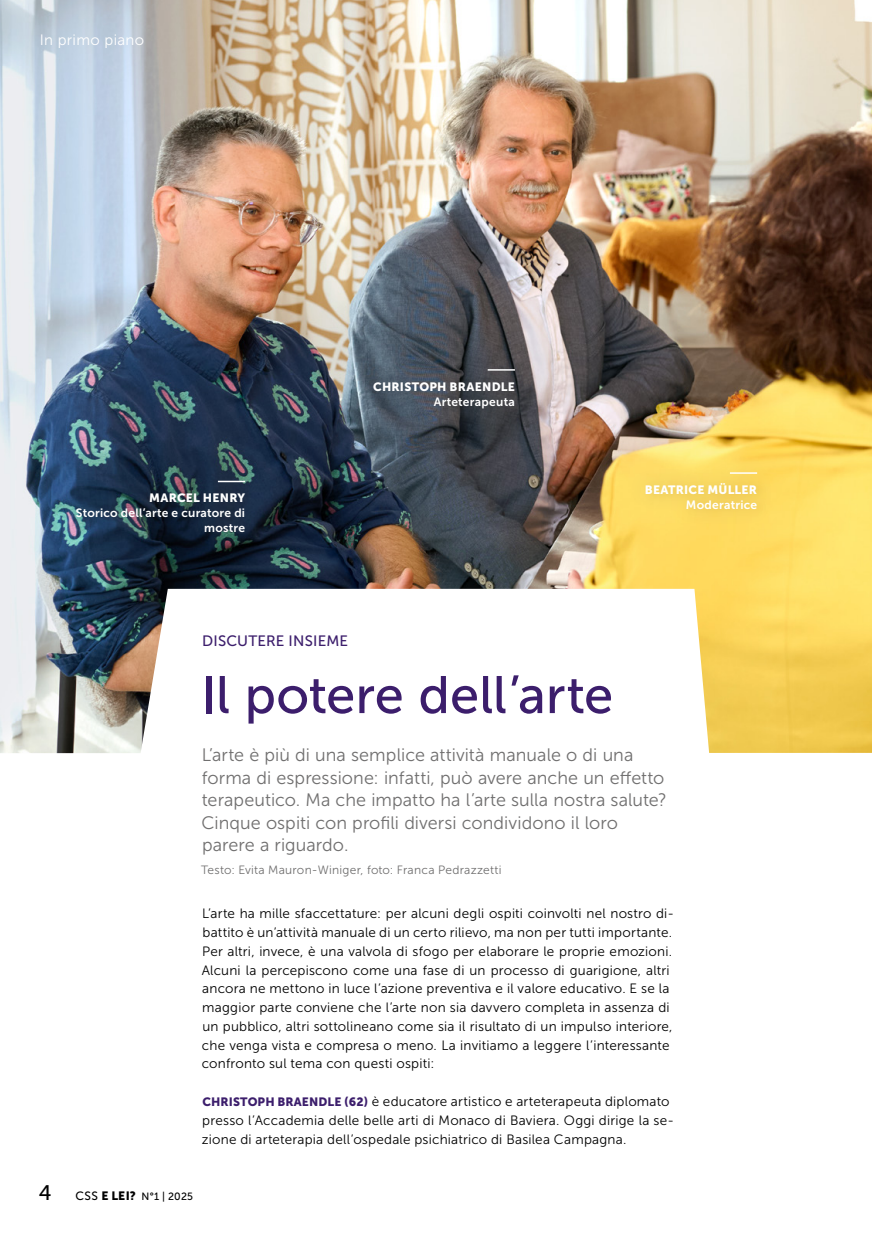
<style>
.page{position:relative;width:872px;height:1234px;background:#fff}
.page>*{position:absolute;margin:0;border:0;box-sizing:border-box;transform-origin:0 0}
.t1{font:52.5px "Museo Sans 500";color:#3c1e6c}
.t2{font:18px/22.5px "Museo Sans 300";letter-spacing:.005em;color:#706f6f}
.t3{font:15px "Museo Sans 500";letter-spacing:.01em;color:#3c1e6c}
.t4{font:15px "Museo Sans 300";letter-spacing:.025em;color:#fff}
.t5{font:13.5px/18.8px "Museo Sans 300";letter-spacing:.015em;color:#000}
.t6{font:12px/15px "Museo Sans 700";letter-spacing:.02em;color:#fff;text-align:right}
.t7{font:12px "Museo Sans 300";letter-spacing:.02em;color:#706f6f}
.t8{font:12px "Museo Sans 900";letter-spacing:.02em;color:#fff}
.t9{font:10.5px "Museo Sans 500";color:#000}
.s1{font-family:"Museo Sans 900";font-size:12px;color:#3c1e6c}
.s2{font-size:21px}
.s3{font-size:12px}
.s4{font-family:"Museo Sans 900";font-size:12px}
</style>
<div class="page">
<img style="left:0;top:0;width:872px;height:753px">
<svg style="left:125px;top:588px;width:591px;height:165px"></svg>
<div style="left:356px;top:350px;width:176px;height:74px;background:#706f6f;opacity:.28"></div>
<div style="left:365px;top:373px;width:158px;height:43px;background:#000;opacity:.15"></div>
<svg style="left:488px;top:369px;width:27px;height:1px"></svg>
<div style="left:628px;top:453px;width:146px;height:74px;background:#706f6f;opacity:.28"></div>
<div style="left:643px;top:478px;width:124px;height:40px;background:#f7d55f"></div>
<svg style="left:730px;top:472px;width:27px;height:1px"></svg>
<div style="left:59px;top:462px;width:203px;height:88px;background:#706f6f;opacity:.28"></div>
<div style="left:68px;top:484px;width:185px;height:57px;background:#000;opacity:.15"></div>
<hr style="left:218px;top:480px;width:27px;height:2px;background:#fff">
<p class="t4" style="left:40px;top:32px;width:106px">In primo piano</p>
<p class="t8" style="left:149px;top:491px;width:97px">MARCEL HENRY</p>
<p class="t6" style="left:76px;top:505px;width:171px">Storico dell’arte e curatore di mostre</p>
<p class="t8" style="left:373px;top:379px;width:143px">CHRISTOPH BRAENDLE</p>
<p class="t6" style="left:434px;top:394px;width:83px">Arteterapeuta</p>
<p class="t8" style="left:645px;top:482px;width:114px">BEATRICE MÜLLER</p>
<p class="t6" style="left:686px;top:497px;width:73px">Moderatrice</p>
<p class="t3" style="left:202px;top:632px;width:147px">DISCUTERE INSIEME</p>
<h1 class="t1" style="left:201px;top:666px;width:414px">Il potere dell’arte</h1>
<p class="t2" style="left:201px;top:743px;width:467px">L’arte è più di una semplice attività manuale o di una forma di espressione: infatti, può avere anche un effetto terapeutico. Ma che impatto ha l’arte sulla nostra salute?<br>Cinque ospiti con profili diversi condividono il loro parere a riguardo.</p>
<p class="t7" style="left:201px;top:862px;width:302px">Testo: Evita Mauron-Winiger, foto: Franca Pedrazzetti</p>
<p class="t5" style="left:202px;top:904px;width:474px">L’arte ha mille sfaccettature: per alcuni degli ospiti coinvolti nel nostro di&shy;battito è un’attività manuale di un certo rilievo, ma non per tutti importante.<br>Per altri, invece, è una valvola di sfogo per elaborare le proprie emozioni.<br>Alcuni la percepiscono come una fase di un processo di guarigione, altri ancora ne mettono in luce l’azione preventiva e il valore educativo. E se la maggior parte conviene che l’arte non sia davvero completa in assenza di un pubblico, altri sottolineano come sia il risultato di un impulso interiore, che venga vista e compresa o meno. La invitiamo a leggere l’interessante confronto sul tema con questi ospiti:</p>
<p class="t5" style="left:202px;top:1091px;width:474px"><span class="s1">CHRISTOPH BRAENDLE (62)</span> è educatore artistico e arteterapeuta diplomato presso l’Accademia delle belle arti di Monaco di Baviera. Oggi dirige la se&shy;zione di arteterapia dell’ospedale psichiatrico di Basilea Campagna.</p>
<p class="t9" style="left:39px;top:1190px;width:156px"><span class="s2">4</span> <span class="s3">CSS</span> <span class="s4">E LEI?</span> N° 1 | 2025</p>
</div>
